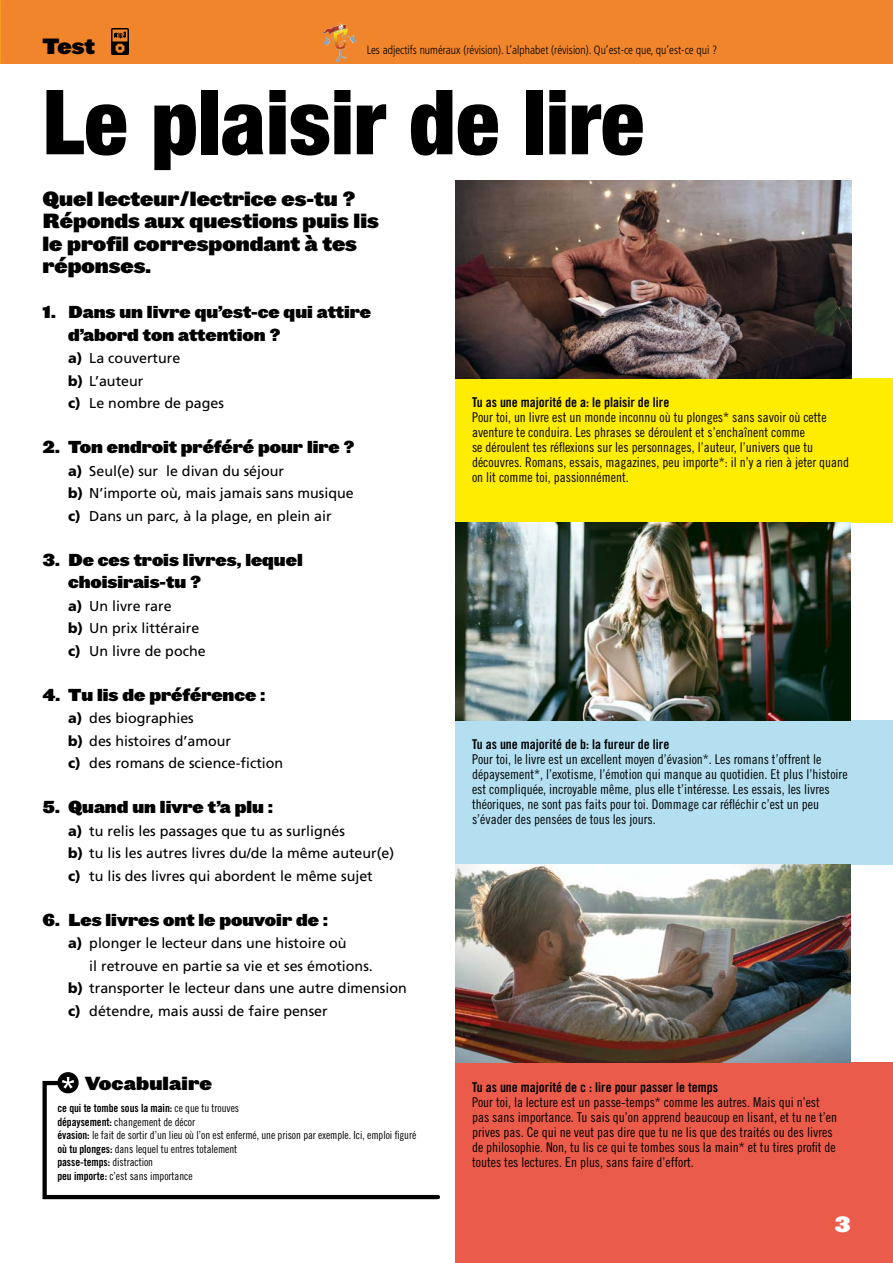
<style>
.page{position:relative;width:893px;height:1263px;background:#fff}
.page>*{position:absolute;margin:0;border:0;box-sizing:border-box;transform-origin:0 0}
.t1{font:900 condensed 90px "Helvetica Neue LT Pro";color:#000}
.t2{font:21px "Leviathan HTF Black";color:#000}
.t3{font:21px "Leviathan HTF Black";color:#fff}
.t4{font:19.5px/22.5px "Leviathan HTF Black";color:#000}
.t5{font:18px "Leviathan HTF Black";letter-spacing:.01em;color:#000}
.t6{font:16.5px/22.5px "Leviathan HTF Black";color:#000}
.t7{font:14.25px/22.5px "Frutiger";color:#000}
.t8{font:13.5px/15px "Trade Gothic Cond Eighteen";color:#000}
.t9{font:13.5px "Trade Gothic Bold Cond Twenty";color:#000}
.t10{font:300 condensed 12px "Frutiger";color:#000;scale:.95 1}
.t11{font:11.25px/13.5px "Trade Gothic Cond Eighteen";letter-spacing:-.005em;color:#000}
.t12{font:11.25px "Trade Gothic Bold Cond Twenty";letter-spacing:-.005em;color:#000}
.s1{font-weight:900}
.s2{font-family:"Trade Gothic Cond Eighteen"}
.s3{font-family:"Trade Gothic Bold Cond Twenty"}
</style>
<div class="page">
<div style="left:0;top:0;width:893px;height:64px;background:#f1852c"></div>
<div style="left:455px;top:378px;width:438px;height:144px;background:#ffed00"></div>
<div style="left:455px;top:720px;width:438px;height:144px;background:#b3dff1"></div>
<div style="left:455px;top:1062px;width:438px;height:201px;background:#eb5b4a"></div>
<img style="left:111px;top:28px;width:17px;height:26px">
<svg style="left:42px;top:1080px;width:398px;height:120px"></svg>
<div style="left:57px;top:1072px;width:22px;height:21px;background:#000;border-radius:50%"></div>
<svg style="left:62px;top:1077px;width:12px;height:11px"></svg>
<img style="left:455px;top:522px;width:395px;height:198px">
<img style="left:455px;top:864px;width:395px;height:198px">
<img style="left:455px;top:180px;width:396px;height:198px">
<img style="left:322px;top:21px;width:20px;height:13px">
<h2 class="t2" style="left:43px;top:33px;width:54px">Test</h2>
<h1 class="t1" style="left:43px;top:67px;width:603px">Le plaisir de lire</h1>
<p class="t10" style="left:367px;top:43px;width:370px">Les adjectifs numéraux (révision). L’alphabet (révision). Qu’est-ce que, qu’est-ce qui ?</p>
<h3 class="t4" style="left:43px;top:187px;width:338px">Quel lecteur/lectrice es-tu ?<br>Réponds aux questions puis lis le profil correspondant à tes réponses.</h3>
<p class="t6" style="left:68px;top:301px;width:305px;text-indent:-26px">1. Dans un livre qu’est-ce qui attire d’abord ton attention ?</p>
<p class="t7" style="left:68px;top:347px;width:157px"><span class="s1">a)</span> La couverture<br><span class="s1">b)</span> L’auteur<br><span class="s1">c)</span> Le nombre de pages</p>
<p class="t6" style="left:43px;top:436px;width:314px">2. Ton endroit préféré pour lire ?</p>
<p class="t7" style="left:68px;top:459px;width:287px"><span class="s1">a)</span> Seul(e) sur le divan du séjour<br><span class="s1">b)</span> N’importe où, mais jamais sans musique <span class="s1">c)</span> Dans un parc, à la plage, en plein air</p>
<p class="t6" style="left:68px;top:548px;width:236px;text-indent:-26px">3. De ces trois livres, lequel choisirais-tu ?</p>
<p class="t7" style="left:68px;top:594px;width:139px"><span class="s1">a)</span> Un livre rare<br><span class="s1">b)</span> Un prix littéraire <span class="s1">c)</span> Un livre de poche</p>
<p class="t6" style="left:43px;top:683px;width:224px">4. Tu lis de préférence :</p>
<p class="t7" style="left:68px;top:707px;width:217px"><span class="s1">a)</span> des biographies<br><span class="s1">b)</span> des histoires d’amour<br><span class="s1">c)</span> des romans de science-fiction</p>
<p class="t6" style="left:43px;top:796px;width:232px">5. Quand un livre t’a plu :</p>
<p class="t7" style="left:68px;top:819px;width:328px"><span class="s1">a)</span> tu relis les passages que tu as surlignés<br><span class="s1">b)</span> tu lis les autres livres du/de la même auteur(e) <span class="s1">c)</span> tu lis des livres qui abordent le même sujet</p>
<p class="t6" style="left:43px;top:908px;width:287px">6. Les livres ont le pouvoir de :</p>
<p class="t7" style="left:68px;top:932px;width:280px"><span class="s1">a)</span> plonger le lecteur dans une histoire où</p>
<p class="t7" style="left:89px;top:954px;width:285px">il retrouve en partie sa vie et ses émotions.</p>
<p class="t7" style="left:68px;top:977px;width:340px"><span class="s1">b)</span> transporter le lecteur dans une autre dimension</p>
<p class="t7" style="left:68px;top:999px;width:261px"><span class="s1">c)</span> détendre, mais aussi de faire penser</p>
<h3 class="t5" style="left:85px;top:1071px;width:128px">Vocabulaire</h3>
<p class="t12" style="left:57px;top:1101px;width:183px">ce qui te tombe sous la main: <span class="s2">ce que tu trouves</span></p>
<p class="t11" style="left:57px;top:1115px;width:360px"><span class="s3">dépaysement:</span> changement de décor<br><span class="s3">évasion:</span> le fait de sortir d’un lieu où l’on est enfermé, une prison par exemple. Ici, emploi figuré <span class="s3">où tu plonges:</span> dans lequel tu entres totalement</p>
<p class="t12" style="left:57px;top:1155px;width:97px">passe-temps: <span class="s2">distraction</span></p>
<p class="t11" style="left:57px;top:1169px;width:137px"><span class="s3">peu importe:</span> c’est sans importance</p>
<p class="t9" style="left:472px;top:394px;width:199px">Tu as une majorité de a: le plaisir de lire</p>
<p class="t8" style="left:472px;top:409px;width:379px">Pour toi, un livre est un monde inconnu où tu plonges* sans savoir où cette aventure te conduira. Les phrases se déroulent et s’enchaînent comme<br>se déroulent tes réflexions sur les personnages, l’auteur, l’univers que tu découvres. Romans, essais, magazines, peu importe*: il n’y a rien à jeter quand on lit comme toi, passionnément.</p>
<p class="t9" style="left:472px;top:736px;width:199px">Tu as une majorité de b: la fureur de lire</p>
<p class="t8" style="left:472px;top:751px;width:377px">Pour toi, le livre est un excellent moyen d’évasion*. Les romans t’offrent le dépaysement*, l’exotisme, l’émotion qui manque au quotidien. Et plus l’histoire est compliquée, incroyable même, plus elle t’intéresse. Les essais, les livres théoriques, ne sont pas faits pour toi. Dommage car réfléchir c’est un peu s’évader des pensées de tous les jours.</p>
<p class="t9" style="left:472px;top:1079px;width:248px">Tu as une majorité de c : lire pour passer le temps</p>
<p class="t8" style="left:472px;top:1095px;width:367px">Pour toi, la lecture est un passe-temps* comme les autres. Mais qui n’est pas sans importance. Tu sais qu’on apprend beaucoup en lisant, et tu ne t’en prives pas. Ce qui ne veut pas dire que tu ne lis que des traités ou des livres de philosophie. Non, tu lis ce qui te tombes sous la main* et tu tires profit de toutes tes lectures. En plus, sans faire d’effort.</p>
<h2 class="t3" style="left:834px;top:1210px;width:17px">3</h2>
</div>
